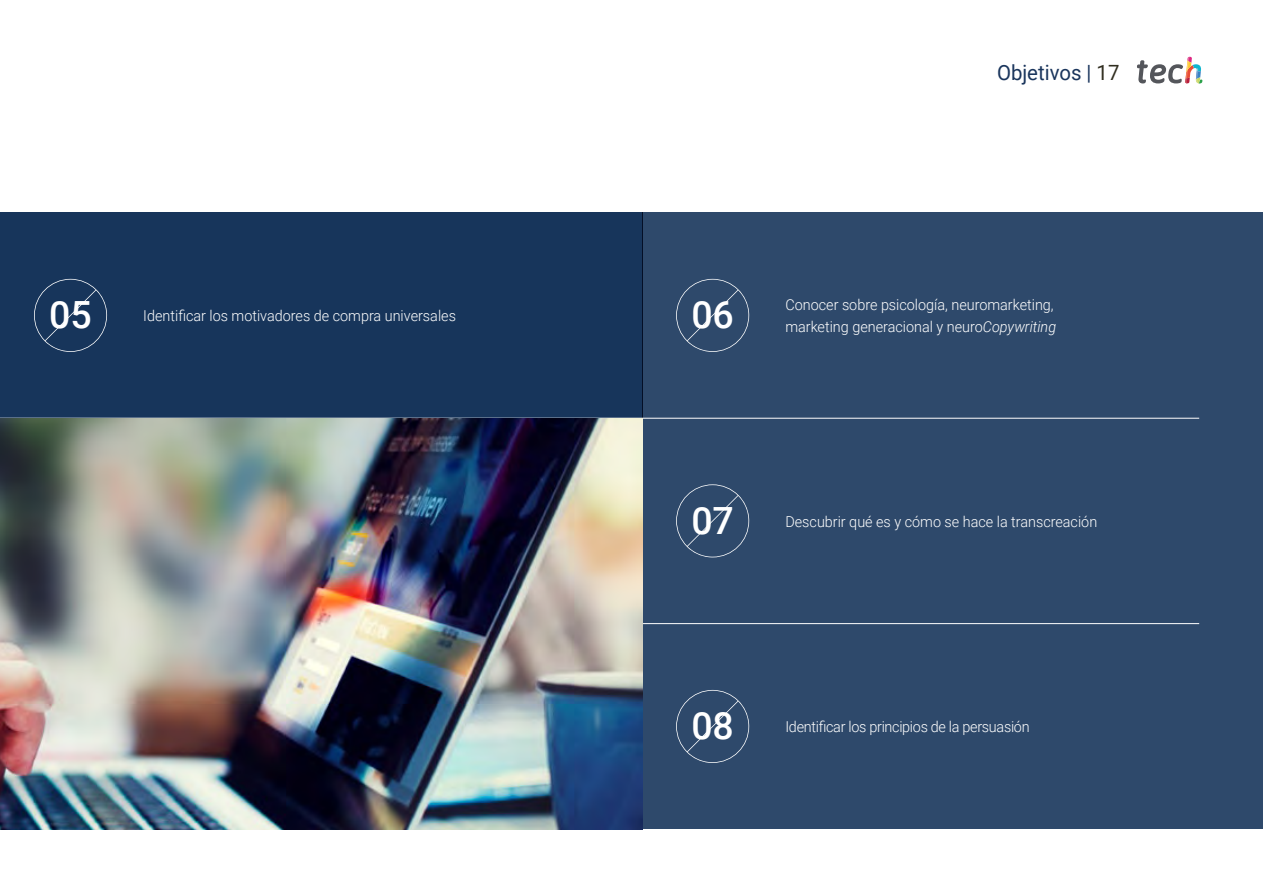
<style>
.page{position:relative;width:1263px;height:893px;background:#fff}
.page>*{position:absolute;margin:0;border:0;box-sizing:border-box;transform-origin:0 0}
.t1{font:500 37.5px "Roboto";color:#fff}
.t2{font:21px "Roboto";color:#1a355c}
.t3{font:300 15px/22.5px "Roboto";color:#fff;scale:.96 1}
.t4{font:300 15px "Roboto";letter-spacing:-.02em;color:#fff;scale:.96 1}
.s1{color:#312e20}
.s2{font-style:italic}
</style>
<div class="page">
<svg style="left:1137px;top:57px;width:65px;height:27px"></svg>
<div style="left:0;top:213px;width:642px;height:616px;background:#17355b"></div>
<div style="left:642px;top:213px;width:621px;height:616px;background:#2e496b"></div>
<svg style="left:676px;top:279px;width:73px;height:73px"></svg>
<svg style="left:676px;top:484px;width:73px;height:73px"></svg>
<svg style="left:676px;top:690px;width:73px;height:73px"></svg>
<hr style="left:0;top:418px;width:1199px;height:1px;background:#fff">
<hr style="left:0;top:623px;width:1199px;height:1px;background:#fff">
<img style="left:0;top:418px;width:642px;height:411px">
<svg style="left:34px;top:279px;width:73px;height:73px"></svg>
<h1 class="t1" style="left:49px;top:288px;width:44px">05</h1>
<p class="t3" style="left:143px;top:304px;width:327px">Identificar los motivadores de compra universales</p>
<h2 class="t2" style="left:997px;top:57px;width:124px">Objetivos | <span class="s1">17</span></h2>
<h1 class="t1" style="left:691px;top:288px;width:44px">06</h1>
<p class="t3" style="left:785px;top:293px;width:284px">Conocer sobre psicología, neuromarketing, marketing generacional y neuro<span class="s2">Copywriting</span></p>
<h1 class="t1" style="left:691px;top:494px;width:44px">07</h1>
<p class="t3" style="left:785px;top:509px;width:326px">Descubrir qué es y cómo se hace la transcreación</p>
<h1 class="t1" style="left:691px;top:699px;width:44px">08</h1>
<p class="t4" style="left:785px;top:716px;width:256px">Identificar los principios de la persuasión</p>
</div>
